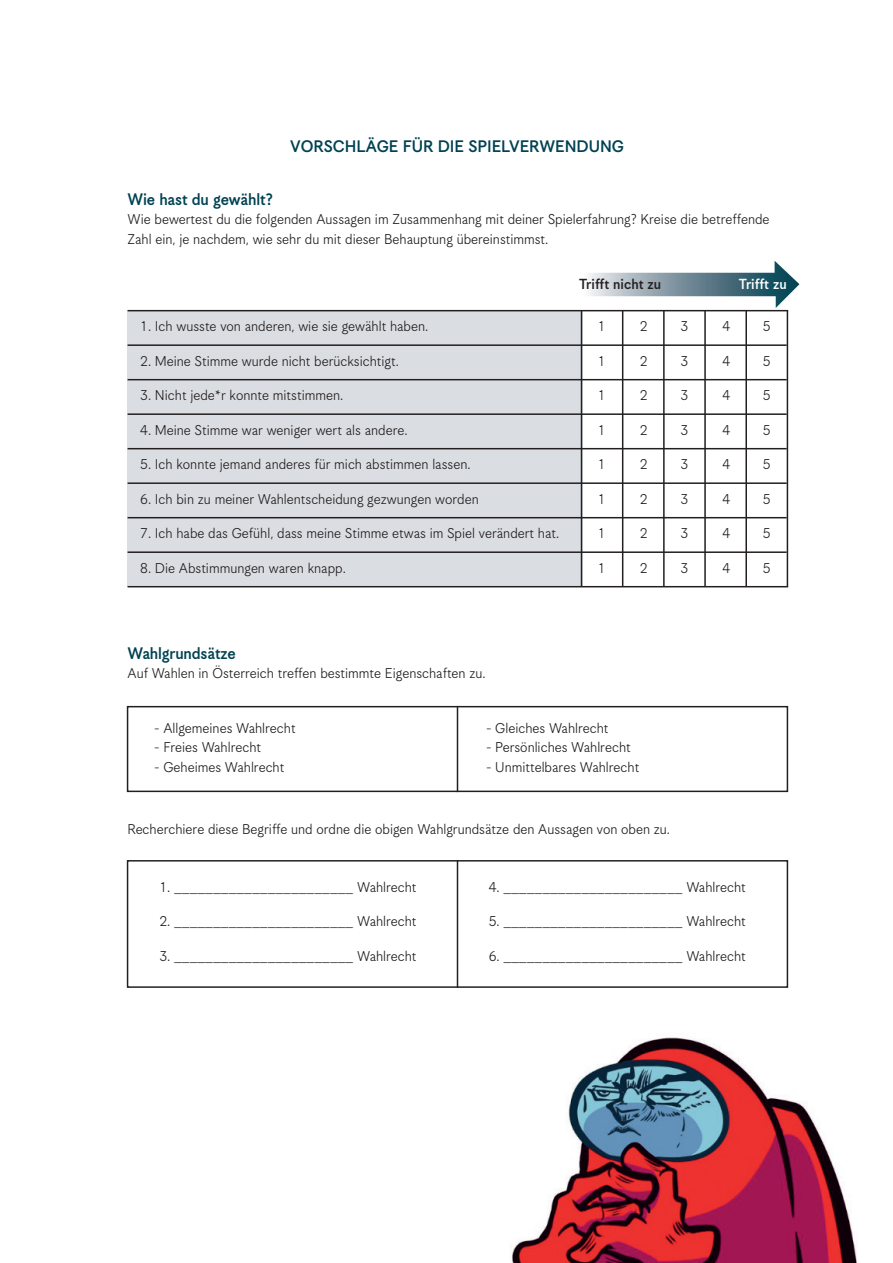
<style>
.page{position:relative;width:893px;height:1263px;background:#fff}
.page>*{position:absolute;margin:0;border:0;box-sizing:border-box;transform-origin:0 0}
.t1{font:18px "Korpus Grotesk D";color:#004252}
.t2{font:15.75px/19.5px "Korpus Grotesk A";color:#231f20}
.t3{font:15.75px "Korpus Grotesk D";color:#231f20}
.t4{font:15.75px "Korpus Grotesk D";color:#fff}
</style>
<div class="page">
<img style="left:511px;top:1037px;width:346px;height:226px">
<div style="left:128px;top:310px;width:455px;height:277px;background:#dadee2"></div>
<hr style="left:128px;top:310px;width:660px;height:1px;background:#231f20">
<hr style="left:128px;top:344px;width:659px;height:2px;background:#231f20">
<hr style="left:128px;top:379px;width:659px;height:1px;background:#231f20">
<hr style="left:128px;top:413px;width:659px;height:2px;background:#231f20">
<hr style="left:128px;top:448px;width:659px;height:1px;background:#231f20">
<hr style="left:128px;top:482px;width:659px;height:2px;background:#231f20">
<hr style="left:128px;top:517px;width:659px;height:1px;background:#231f20">
<hr style="left:128px;top:551px;width:659px;height:2px;background:#231f20">
<hr style="left:128px;top:586px;width:660px;height:1px;background:#231f20">
<hr style="left:581px;top:311px;width:1px;height:276px;background:#231f20">
<hr style="left:622px;top:311px;width:1px;height:276px;background:#231f20">
<hr style="left:663px;top:311px;width:2px;height:276px;background:#231f20">
<hr style="left:704px;top:311px;width:2px;height:276px;background:#231f20">
<hr style="left:745px;top:311px;width:2px;height:276px;background:#231f20">
<hr style="left:787px;top:311px;width:1px;height:276px;background:#231f20">
<svg style="left:589px;top:261px;width:210px;height:47px"></svg>
<div style="left:127px;top:706px;width:661px;height:86px;border:2px solid #231f20"></div>
<hr style="left:457px;top:706px;width:1px;height:86px;background:#231f20">
<div style="left:127px;top:860px;width:661px;height:128px;border:2px solid #231f20"></div>
<hr style="left:457px;top:860px;width:1px;height:128px;background:#231f20">
<p class="t1" style="left:290px;top:136px;width:335px">Vorschläge für die Spielverwendung</p>
<p class="t1" style="left:128px;top:189px;width:147px">Wie hast du gewählt?</p>
<p class="t2" style="left:128px;top:210px;width:643px">Wie bewertest du die folgenden Aussagen im Zusammenhang mit deiner Spielerfahrung? Kreise die betreffende<br>Zahl ein, je nachdem, wie sehr du mit dieser Behauptung übereinstimmst.</p>
<p class="t2" style="left:140px;top:317px;width:289px">1. Ich wusste von anderen, wie sie gewählt haben.</p>
<p class="t2" style="left:140px;top:351px;width:260px">2. Meine Stimme wurde nicht berücksichtigt.</p>
<p class="t2" style="left:140px;top:386px;width:204px">3. Nicht jede*r konnte mitstimmen.</p>
<p class="t2" style="left:140px;top:420px;width:269px">4. Meine Stimme war weniger wert als andere.</p>
<p class="t2" style="left:140px;top:454px;width:332px">5. Ich konnte jemand anderes für mich abstimmen lassen.</p>
<p class="t2" style="left:140px;top:489px;width:340px">6. Ich bin zu meiner Wahlentscheidung gezwungen worden</p>
<p class="t2" style="left:140px;top:523px;width:420px">7. Ich habe das Gefühl, dass meine Stimme etwas im Spiel verändert hat.</p>
<p class="t2" style="left:140px;top:558px;width:207px">8. Die Abstimmungen waren knapp.</p>
<p class="t3" style="left:579px;top:275px;width:84px">Trifft nicht zu</p>
<p class="t4" style="left:739px;top:275px;width:49px">Trifft zu</p>
<p class="t2" style="left:598px;top:316px;width:9px">1</p>
<p class="t2" style="left:640px;top:316px;width:9px">2</p>
<p class="t2" style="left:680px;top:316px;width:9px">3</p>
<p class="t2" style="left:722px;top:316px;width:9px">4</p>
<p class="t2" style="left:763px;top:316px;width:9px">5</p>
<p class="t2" style="left:598px;top:351px;width:9px">1</p>
<p class="t2" style="left:640px;top:351px;width:9px">2</p>
<p class="t2" style="left:680px;top:351px;width:9px">3</p>
<p class="t2" style="left:722px;top:351px;width:9px">4</p>
<p class="t2" style="left:763px;top:351px;width:9px">5</p>
<p class="t2" style="left:598px;top:385px;width:9px">1</p>
<p class="t2" style="left:640px;top:385px;width:9px">2</p>
<p class="t2" style="left:680px;top:385px;width:9px">3</p>
<p class="t2" style="left:722px;top:385px;width:9px">4</p>
<p class="t2" style="left:763px;top:385px;width:9px">5</p>
<p class="t2" style="left:598px;top:420px;width:9px">1</p>
<p class="t2" style="left:640px;top:420px;width:9px">2</p>
<p class="t2" style="left:680px;top:420px;width:9px">3</p>
<p class="t2" style="left:722px;top:420px;width:9px">4</p>
<p class="t2" style="left:763px;top:420px;width:9px">5</p>
<p class="t2" style="left:598px;top:454px;width:9px">1</p>
<p class="t2" style="left:640px;top:454px;width:9px">2</p>
<p class="t2" style="left:680px;top:454px;width:9px">3</p>
<p class="t2" style="left:722px;top:454px;width:9px">4</p>
<p class="t2" style="left:763px;top:454px;width:9px">5</p>
<p class="t2" style="left:598px;top:489px;width:9px">1</p>
<p class="t2" style="left:640px;top:489px;width:9px">2</p>
<p class="t2" style="left:680px;top:489px;width:9px">3</p>
<p class="t2" style="left:722px;top:489px;width:9px">4</p>
<p class="t2" style="left:763px;top:489px;width:9px">5</p>
<p class="t2" style="left:598px;top:523px;width:9px">1</p>
<p class="t2" style="left:640px;top:523px;width:9px">2</p>
<p class="t2" style="left:680px;top:523px;width:9px">3</p>
<p class="t2" style="left:722px;top:523px;width:9px">4</p>
<p class="t2" style="left:763px;top:523px;width:9px">5</p>
<p class="t2" style="left:598px;top:558px;width:9px">1</p>
<p class="t2" style="left:640px;top:558px;width:9px">2</p>
<p class="t2" style="left:680px;top:558px;width:9px">3</p>
<p class="t2" style="left:722px;top:558px;width:9px">4</p>
<p class="t2" style="left:763px;top:558px;width:9px">5</p>
<p class="t1" style="left:128px;top:643px;width:110px">Wahlgrundsätze</p>
<p class="t2" style="left:128px;top:663px;width:360px">Auf Wahlen in Österreich treffen bestimmte Eigenschaften zu.</p>
<p class="t2" style="left:154px;top:718px;width:143px">- Allgemeines Wahlrecht</p>
<p class="t2" style="left:154px;top:738px;width:108px">- Freies Wahlrecht</p>
<p class="t2" style="left:154px;top:757px;width:132px">- Geheimes Wahlrecht</p>
<p class="t2" style="left:486px;top:718px;width:124px">- Gleiches Wahlrecht</p>
<p class="t2" style="left:486px;top:738px;width:146px">- Persönliches Wahlrecht</p>
<p class="t2" style="left:486px;top:757px;width:155px">- Unmittelbares Wahlrecht</p>
<p class="t2" style="left:128px;top:819px;width:544px">Recherchiere diese Begriffe und ordne die obigen Wahlgrundsätze den Aussagen von oben zu.</p>
<p class="t2" style="left:159px;top:877px;width:259px">1. _______________________ Wahlrecht</p>
<p class="t2" style="left:159px;top:911px;width:259px">2. _______________________ Wahlrecht</p>
<p class="t2" style="left:159px;top:946px;width:259px">3. _______________________ Wahlrecht</p>
<p class="t2" style="left:489px;top:877px;width:259px">4. _______________________ Wahlrecht</p>
<p class="t2" style="left:489px;top:911px;width:259px">5. _______________________ Wahlrecht</p>
<p class="t2" style="left:489px;top:946px;width:259px">6. _______________________ Wahlrecht</p>
</div>
